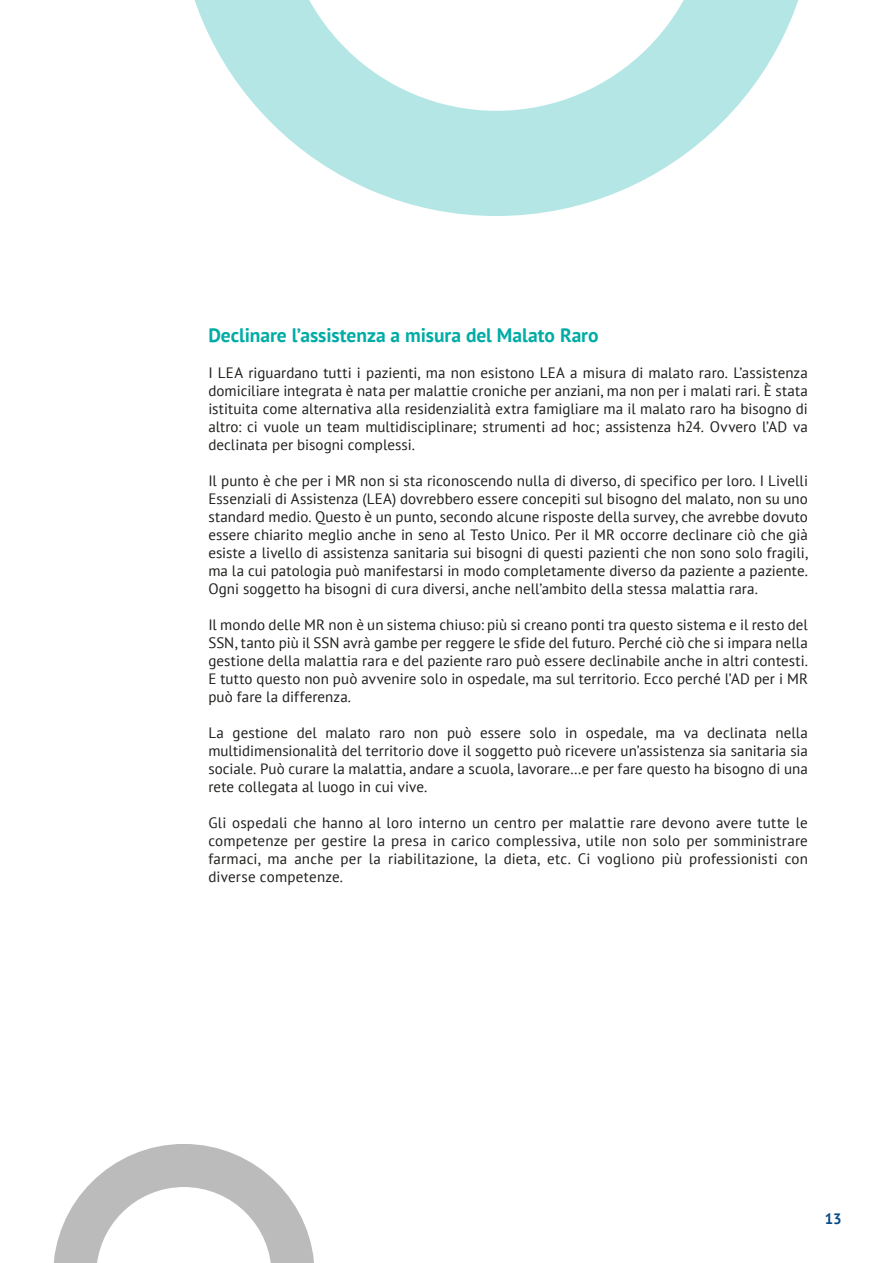
<style>
.page{position:relative;width:893px;height:1263px;background:#fff}
.page>*{position:absolute;margin:0;border:0;box-sizing:border-box;transform-origin:0 0}
.t1{font:700 19.5px "PT Sans";letter-spacing:-.005em;color:#00aca5}
.t2{font:15px/18px "PT Sans";letter-spacing:.005em;color:#1d1d1b;text-align:justify}
.t3{font:700 15px "PT Sans";color:#074989}
</style>
<div class="page">
<svg style="left:194px;top:0;width:605px;height:216px;fill:#b4e6e4"></svg>
<svg style="left:53px;top:1144px;width:261px;height:119px"></svg>
<h1 class="t1" style="left:208px;top:322px;width:392px">Declinare l’assistenza a misura del Malato Raro</h1>
<p class="t2" style="left:208px;top:363px;width:601px">I LEA riguardano tutti i pazienti, ma non esistono LEA a misura di malato raro. L’assistenza domiciliare integrata è nata per malattie croniche per anziani, ma non per i malati rari. È stata istituita come alternativa alla residenzialità extra famigliare ma il malato raro ha bisogno di altro: ci vuole un team multidisciplinare; strumenti ad hoc; assistenza h24. Ovvero l’AD va declinata per bisogni complessi.</p>
<p class="t2" style="left:208px;top:471px;width:601px">Il punto è che per i MR non si sta riconoscendo nulla di diverso, di specifico per loro. I Livelli Essenziali di Assistenza (LEA) dovrebbero essere concepiti sul bisogno del malato, non su uno standard medio. Questo è un punto, secondo alcune risposte della survey, che avrebbe dovuto essere chiarito meglio anche in seno al Testo Unico. Per il MR occorre declinare ciò che già esiste a livello di assistenza sanitaria sui bisogni di questi pazienti che non sono solo fragili, ma la cui patologia può manifestarsi in modo completamente diverso da paziente a paziente.<br>Ogni soggetto ha bisogni di cura diversi, anche nell’ambito della stessa malattia rara.</p>
<p class="t2" style="left:208px;top:615px;width:601px">Il mondo delle MR non è un sistema chiuso: più si creano ponti tra questo sistema e il resto del SSN, tanto più il SSN avrà gambe per reggere le sfide del futuro. Perché ciò che si impara nella gestione della malattia rara e del paziente raro può essere declinabile anche in altri contesti.<br>E tutto questo non può avvenire solo in ospedale, ma sul territorio. Ecco perché l’AD per i MR può fare la differenza.</p>
<p class="t2" style="left:208px;top:723px;width:601px">La gestione del malato raro non può essere solo in ospedale, ma va declinata nella multidimensionalità del territorio dove il soggetto può ricevere un’assistenza sia sanitaria sia sociale. Può curare la malattia, andare a scuola, lavorare…e per fare questo ha bisogno di una rete collegata al luogo in cui vive.</p>
<p class="t2" style="left:208px;top:813px;width:601px">Gli ospedali che hanno al loro interno un centro per malattie rare devono avere tutte le competenze per gestire la presa in carico complessiva, utile non solo per somministrare farmaci, ma anche per la riabilitazione, la dieta, etc. Ci vogliono più professionisti con diverse competenze.</p>
<p class="t3" style="left:825px;top:1209px;width:18px">13</p>
</div>
